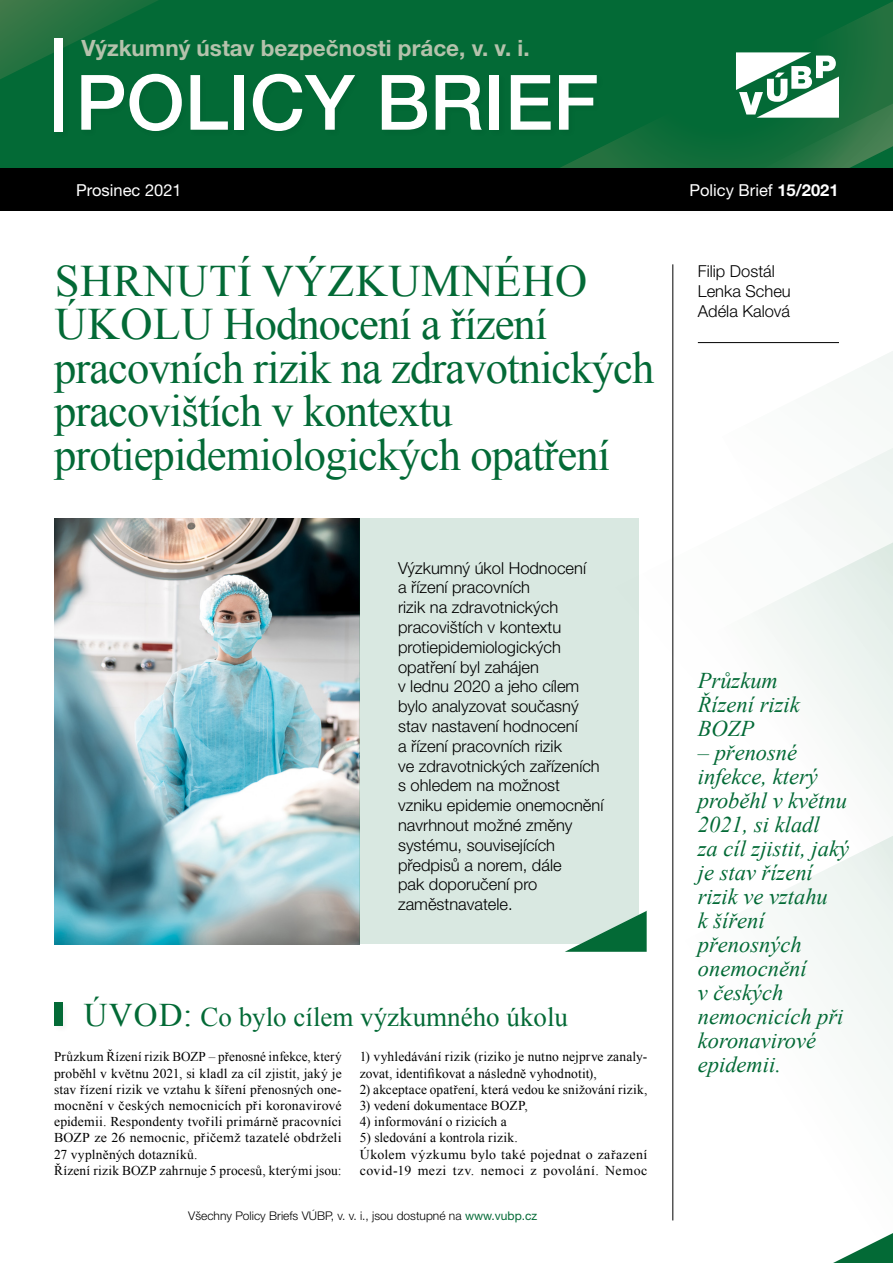
<style>
.page{position:relative;width:893px;height:1263px;background:#fff}
.page>*{position:absolute;margin:0;border:0;box-sizing:border-box;transform-origin:0 0}
.t1{font:500 76.5px "Helvetica Neue CE";color:#fff}
.t2{font:45px/43.5px "Times New Roman";letter-spacing:-.02em;color:#036a36}
.t3{font:27px "Times New Roman";color:#036a36}
.t4{font:italic 22.5px/24px "Times New Roman";color:#036a36}
.t5{font:700 22.5px "Helvetica Neue CE";color:#b5c2ac}
.t6{font:300 16.5px/19.8px "Helvetica Neue CE";color:#000}
.t7{font:16.5px "Helvetica Neue CE";color:#fff}
.t8{font:13.5px/16.2px "Times New Roman";letter-spacing:.015em;color:#000}
.t9{font:300 12px "Helvetica Neue CE";color:#000}
.s1{font-weight:700}
.s2{font-size:33px}
.s3{font-style:italic}
.s4{font-weight:400;color:#036a36}
</style>
<div class="page">
<img style="left:54px;top:518px;width:305px;height:426px">
<div style="left:0;top:0;width:893px;height:170px;background:#036a36"></div>
<svg style="left:467px;top:125px;width:426px;height:86px"></svg>
<svg style="left:710px;top:343px;width:183px;height:208px"></svg>
<svg style="left:758px;top:551px;width:135px;height:524px;fill:#f6f9f7"></svg>
<svg style="left:0;top:0;width:158px;height:79px"></svg>
<div style="left:0;top:168px;width:893px;height:42px;background:#000"></div>
<svg style="left:736px;top:1px;width:157px;height:167px"></svg>
<div style="left:80px;top:73px;width:524px;height:65px;background:#026935"></div>
<hr style="left:698px;top:342px;width:141px;height:1px;background:#000">
<div style="left:52px;top:37px;width:18px;height:102px;background:#000;opacity:.05"></div>
<div style="left:54px;top:38px;width:9px;height:94px;background:#fff"></div>
<hr style="left:672px;top:264px;width:1px;height:956px;background:#000">
<svg style="left:833px;top:1233px;width:60px;height:30px"></svg>
<div style="left:54px;top:1003px;width:9px;height:23px;background:#036a36"></div>
<div style="left:360px;top:518px;width:279px;height:425px;background:#d9e8e1"></div>
<svg style="left:565px;top:910px;width:82px;height:42px"></svg>
<h3 class="t5" style="left:82px;top:35px;width:450px">Výzkumný ústav bezpečnosti práce, v. v. i.</h3>
<h1 class="t1" style="left:76px;top:60px;width:524px">POLICY BRIEF</h1>
<p class="t7" style="left:76px;top:181px;width:107px">Prosinec 2021</p>
<p class="t7" style="left:689px;top:181px;width:151px">Policy Brief <span class="s1">15/2021</span></p>
<h2 class="t2" style="left:54px;top:257px;width:602px">Shrnutí výzkumného úko lu Hodnocení a řízení pracovních rizik na zdravotnických pracovištích v kontextu protiepidemiologických opatření</h2>
<p class="t6" style="left:398px;top:558px;width:207px">Výzkumný úkol Hodnocení<br>a řízení pracovních<br>rizik na zdravotnických pracovištích v kontextu protiepidemiologických opatření byl zahájen<br>v lednu 2020 a jeho cílem bylo analyzovat současný stav nastavení hodnocení<br>a řízení pracovních rizik<br>ve zdravotnických zařízeních s ohledem na možnost vzniku epidemie onemocnění navrhnout možné změny systému, souvisejících předpisů a norem, dále<br>pak doporučení pro zaměstnavatele.</p>
<h3 class="t3" style="left:84px;top:998px;width:486px"><span class="s2">Úvo d:</span> Co bylo cílem výzkumného úkolu</h3>
<p class="t8" style="left:54px;top:1048px;width:289px">Průzkum Řízení rizik BOZP <span class="s3">‒</span> přenosné infekce, který proběhl v květnu 2021, si kladl za cíl zjistit, jaký je stav řízení rizik ve vztahu k šíření přenosných one&shy;mocnění v českých nemocnicích při koronavirové epidemii. Respondenty tvořili primárně pracovníci BOZP ze 26 nemocnic, přičemž tazatelé obdrželi 27 vyplněných dotazníků.<br>Řízení rizik BOZP zahrnuje 5 procesů, kterými jsou:</p>
<p class="t8" style="left:360px;top:1048px;width:289px">1) vyhledávání rizik (riziko je nutno nejprve zanaly&shy;zovat, identifikovat a následně vyhodnotit),</p>
<p class="t8" style="left:360px;top:1081px;width:289px">2) akceptace opatření, která vedou ke snižování rizik,</p>
<p class="t8" style="left:360px;top:1097px;width:170px">3) vedení dokumentace BOZP,</p>
<p class="t8" style="left:360px;top:1113px;width:149px">4) informování o rizicích a</p>
<p class="t8" style="left:360px;top:1129px;width:289px">5) sledování a kontrola rizik.<br>Úkolem výzkumu bylo také pojednat o zařazení covid-19 mezi tzv. nemoci z povolání. Nemoc</p>
<p class="t9" style="left:188px;top:1209px;width:351px">Všechny Policy Briefs VÚBP, v. v. i., jsou dostupné na <span class="s4">www.vubp.cz</span></p>
<p class="t6" style="left:698px;top:262px;width:94px">Filip Dostál<br>Lenka Scheu<br>Adéla Kalová</p>
<h3 class="t4" style="left:698px;top:668px;width:153px">Průzkum<br>Řízení rizik<br>BOZP<br>‒ přenosné infekce, který proběhl v květnu<br>2021, si kladl<br>za cíl zjistit, jaký je stav řízení rizik ve vztahu<br>k šíření přenosných onemocnění<br>v českých nemocnicích při koronavirové epidemii.</h3>
</div>
